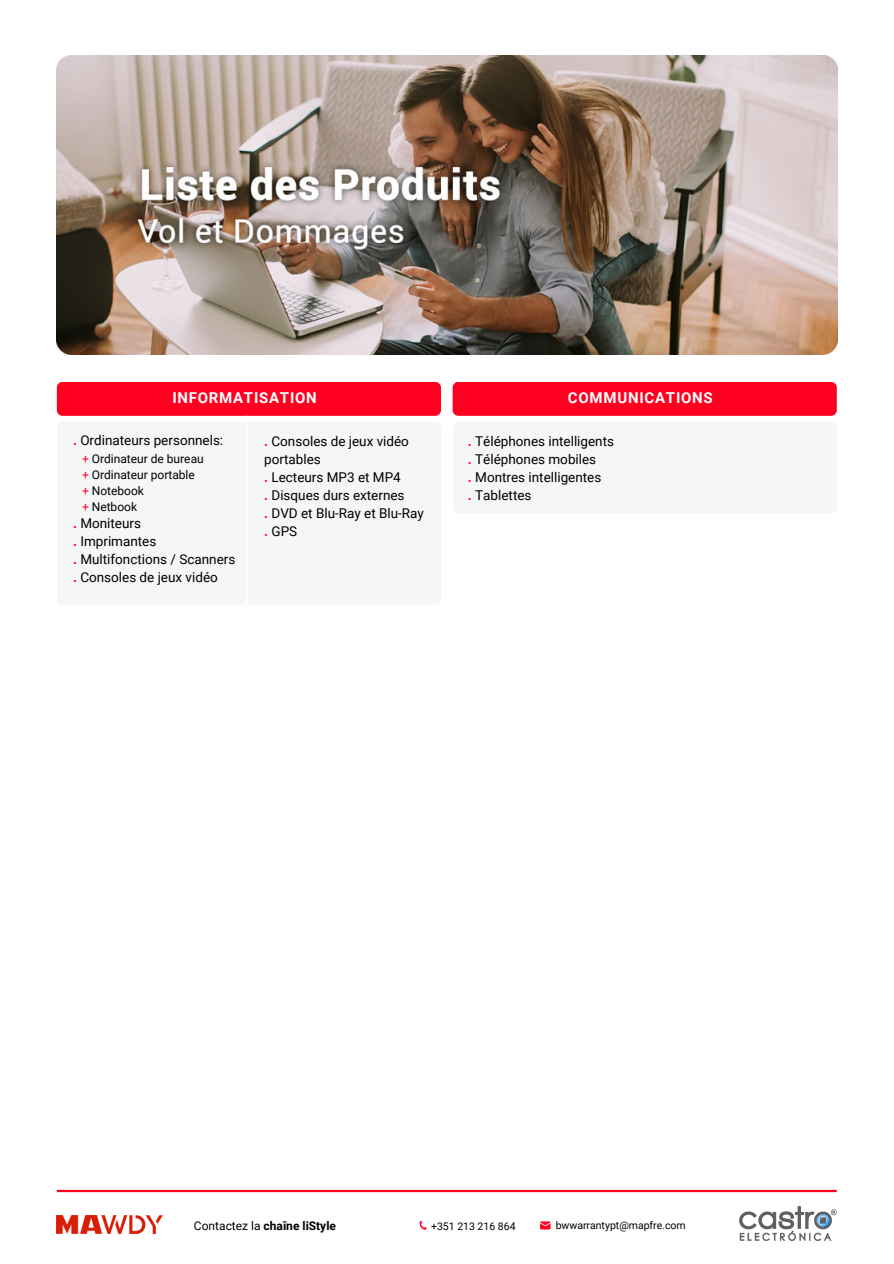
<style>
.page{position:relative;width:894px;height:1264px;background:#fff}
.page>*{position:absolute;margin:0;border:0;box-sizing:border-box;transform-origin:0 0}
.t1{font:700 15px "Roboto";letter-spacing:.05em;color:#fff}
.t2{font:13.5px/18px "Roboto";color:#000}
.t3{font:12px/16px "Roboto";color:#000}
.t4{font:700 12px "Roboto";color:#000}
.t5{font:10.5px "Roboto";color:#000}
.s1{font-weight:700;color:#ff0021}
.s2{color:#ff0021}
.s3{font-weight:400}
</style>
<div class="page">
<hr style="left:57px;top:1189px;width:779px;height:3px;background:#ff0021">
<img style="left:739px;top:1206px;width:97px;height:35px">
<svg style="left:419px;top:1221px;width:8px;height:9px"></svg>
<svg style="left:540px;top:1221px;width:10px;height:8px"></svg>
<img style="left:57px;top:55px;width:779px;height:299px">
<div style="left:57px;top:382px;width:384px;height:34px;background:#ff0021;border-radius:6px"></div>
<div style="left:452px;top:382px;width:384px;height:34px;background:#ff0021;border-radius:6px"></div>
<div style="left:57px;top:422px;width:384px;height:183px;background:#f4f6f7;border-radius:6px"></div>
<div style="left:452px;top:422px;width:384px;height:91px;background:#f4f6f7;border-radius:6px"></div>
<hr style="left:245px;top:416px;width:2px;height:195px;background:#fff">
<img style="left:57px;top:1215px;width:106px;height:18px">
<h2 class="t1" style="left:172px;top:389px;width:146px">INFORMATISATION</h2>
<p class="t1" style="left:568px;top:389px;width:146px">COMMUNICATIONS</p>
<p class="t2" style="left:73px;top:432px;width:152px"><span class="s1">.</span> Ordinateurs personnels:</p>
<p class="t3" style="left:82px;top:450px;width:123px"><span class="s2">+</span> Ordinateur de bureau <span class="s2">+</span> Ordinateur portable <span class="s2">+</span> Notebook<br><span class="s2">+</span> Netbook</p>
<p class="t2" style="left:73px;top:514px;width:164px"><span class="s1">.</span> Moniteurs<br><span class="s1">.</span> Imprimantes<br><span class="s1">.</span> Multifonctions / Scanners <span class="s1">.</span> Consoles de jeux vidéo</p>
<p class="t2" style="left:264px;top:432px;width:161px"><span class="s1">.</span> Consoles de jeux vidéo portables<br><span class="s1">.</span> Lecteurs MP3 et MP4<br><span class="s1">.</span> Disques durs externes<br><span class="s1">.</span> DVD et Blu-Ray et Blu-Ray <span class="s1">.</span> GPS</p>
<p class="t2" style="left:468px;top:432px;width:148px"><span class="s1">.</span> Téléphones intelligents <span class="s1">.</span> Téléphones mobiles<br><span class="s1">.</span> Montres intelligentes<br><span class="s1">.</span> Tablettes</p>
<h1 class="t4" style="left:194px;top:1218px;width:143px"><span class="s3">Contactez la</span> chaîne liStyle</h1>
<h2 class="t5" style="left:431px;top:1220px;width:86px">+351 213 216 864</h2>
<h2 class="t5" style="left:555px;top:1219px;width:132px">bwwarrantypt@mapfre.com</h2>
</div>
